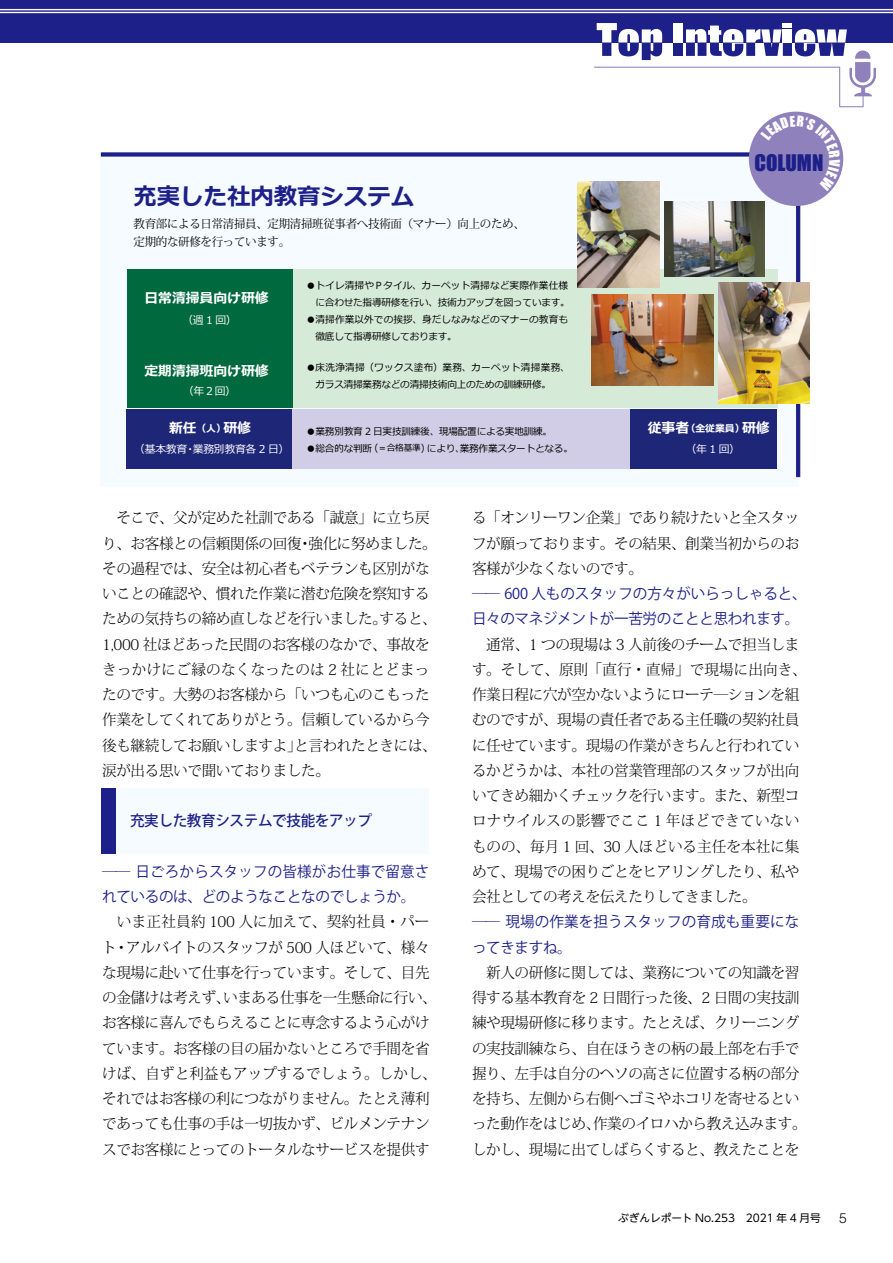
<style>
.page{position:relative;width:893px;height:1263px;background:#fff}
.page>*{position:absolute;margin:0;border:0;box-sizing:border-box;transform-origin:0 0}
.t1{font:700 23.4px "Meiryo";color:#1d2088}
.t2{font:21px "Impact";color:#1d2088}
.t3{font:300 14.85px/25.2px "Koz Min Pr 6 N";letter-spacing:-.025em;color:#000}
.t4{font:14.85px/25.2px "Koz Go Pr 6 N";letter-spacing:-.005em;color:#1d2088}
.t5{font:14.85px/25.2px "Koz Go Pr 6 N";letter-spacing:-.025em;color:#1d2088}
.t6{font:500 14.85px "Koz Go Pr 6 N";letter-spacing:-.025em;color:#1d2088}
.t7{font:700 13.8px "Meiryo";color:#fff}
.t8{font:300 13.8px "Helvetica LT Std";color:#000}
.t9{font:11.7px/18px "Koz Min Pr 6 N";letter-spacing:-.025em;color:#000}
.t10{font:10.8px "Meiryo";letter-spacing:-.025em;color:#fff}
.t11{font:10.65px "UD Shin Go NT Pro";color:#000}
.t12{font:9.9px/17.2px "Meiryo";letter-spacing:-.025em;color:#000}
.t13{font:9.9px/17.2px "Meiryo";letter-spacing:.01em;color:#000}
.t14{font:700 9.9px "Meiryo";color:#fff}
.s1{font-size:9.9px}
.s2{font-size:8.85px}
.s3{font-size:13.8px}
</style>
<div class="page">
<div style="left:0;top:0;width:893px;height:43px;background:#1d2088"></div>
<svg style="left:594px;top:23px;width:282px;height:85px"></svg>
<hr style="left:0;top:9px;width:893px;height:1px;background:#fff">
<hr style="left:0;top:12px;width:893px;height:1px;background:#fff">
<div style="left:101px;top:788px;width:327px;height:65px;background:#f5fbfe"></div>
<div style="left:101px;top:788px;width:15px;height:65px;background:#1d2088"></div>
<svg style="left:100px;top:150px;width:702px;height:328px"></svg>
<div style="left:749px;top:112px;width:94px;height:94px;background:#8f82bc;border-radius:50%"></div>
<div style="left:289px;top:269px;width:488px;height:79px;background:#d5ead7"></div>
<div style="left:289px;top:349px;width:488px;height:59px;background:#d5ead7"></div>
<div style="left:127px;top:269px;width:165px;height:79px;background:#00693e"></div>
<div style="left:127px;top:349px;width:165px;height:59px;background:#00693e"></div>
<div style="left:146px;top:409px;width:488px;height:59px;background:#d2cde6"></div>
<div style="left:126px;top:409px;width:166px;height:59px;background:#1e2678"></div>
<div style="left:630px;top:409px;width:147px;height:59px;background:#1e2678"></div>
<img style="left:577px;top:181px;width:82px;height:107px">
<img style="left:719px;top:282px;width:91px;height:121px">
<img style="left:592px;top:294px;width:122px;height:91px">
<img style="left:664px;top:201px;width:100px;height:75px">
<svg style="left:760px;top:115px;width:80px;height:76px"></svg>
<h1 class="t1" style="left:134px;top:180px;width:282px">充実した社内教育システム</h1>
<p class="t9" style="left:134px;top:215px;width:393px">教育部による日常清掃員、定期清掃班従事者へ技術面（マナー）向上のため、定期的な研修を行っています。</p>
<p class="t7" style="left:144px;top:288px;width:126px">日常清掃員向け研修</p>
<p class="t10" style="left:182px;top:312px;width:56px">（週 1 回）</p>
<p class="t7" style="left:144px;top:361px;width:126px">定期清掃班向け研修</p>
<p class="t10" style="left:183px;top:384px;width:55px">（年２回）</p>
<p class="t7" style="left:169px;top:418px;width:84px">新任<span class="s1">（人）</span>研修</p>
<p class="t10" style="left:134px;top:442px;width:157px">（基本教育・業務別教育各 2 日）</p>
<p class="t12" style="left:306px;top:277px;width:265px">●トイレ清掃やＰタイル、カーペット清掃など実際作業仕様　に合わせた指導研修を行い、技術力アップを図っています。</p>
<p class="t13" style="left:306px;top:311px;width:263px">●清掃作業以外での挨拶、身だしなみなどのマナーの教育も　徹底して指導研修しております。</p>
<p class="t12" style="left:306px;top:359px;width:265px">●床洗浄清掃（ワックス塗布）業務、カーペット清掃業務、　ガラス清掃業務などの清掃技術向上のための訓練研修。</p>
<p class="t12" style="left:306px;top:423px;width:248px">●業務別教育 2 日実技訓練後、現場配置による実地訓練。</p>
<p class="t12" style="left:306px;top:440px;width:268px">●総合的な判断（<span class="s2">＝合格基準</span>）により、業務作業スタートとなる。</p>
<h2 class="t2" style="left:754px;top:147px;width:71px">COLUMN</h2>
<p class="t14" style="left:648px;top:421px;width:123px"><span class="s3">従事者</span>（全従業員）<span class="s3">研修</span></p>
<p class="t10" style="left:686px;top:442px;width:56px">（年 1 回）</p>
<p class="t3" style="left:102px;top:506px;width:336px">　そこで、父が定めた社訓である「誠意」に立ち戻り、お客様との信頼関係の回復・強化に努めました。その過程では、安全は初心者もベテランも区別がないことの確認や、慣れた作業に潜む危険を察知するための気持ちの締め直しなどを行いました。すると、<br>1,000 社ほどあった民間のお客様のなかで、事故をきっかけにご縁のなくなったのは 2 社にとどまったのです。大勢のお客様から「いつも心のこもった作業をしてくれてありがとう。信頼しているから今後も継続してお願いしますよ」と言われたときには、涙が出る思いで聞いておりました。</p>
<p class="t6" style="left:116px;top:812px;width:258px">　充実した教育システムで技能をアップ</p>
<p class="t4" style="left:102px;top:859px;width:329px">── 日ごろからスタッフの皆様がお仕事で留意されているのは、どのようなことなのでしょうか。</p>
<p class="t3" style="left:102px;top:910px;width:336px">　いま正社員約 100 人に加えて、契約社員・パート・アルバイトのスタッフが 500 人ほどいて、様々な現場に赴いて仕事を行っています。そして、目先の金儲けは考えず、いまある仕事を一生懸命に行い、お客様に喜んでもらえることに専念するよう心がけています。お客様の目の届かないところで手間を省けば、自ずと利益もアップするでしょう。しかし、それではお客様の利につながりません。たとえ薄利であっても仕事の手は一切抜かず、ビルメンテナンスでお客様にとってのトータルなサービスを提供す</p>
<p class="t3" style="left:472px;top:506px;width:329px;text-align:justify">る「オンリーワン企業」であり続けたいと全スタッフが願っております。その結果、創業当初からのお客様が少なくないのです。</p>
<p class="t5" style="left:472px;top:581px;width:336px">── 600 人ものスタッフの方々がいらっしゃると、日々のマネジメントが一苦労のことと思われます。</p>
<p class="t3" style="left:472px;top:632px;width:336px">　通常、1 つの現場は 3 人前後のチームで担当します。そして、原則「直行・直帰」で現場に出向き、作業日程に穴が空かないようにローテ―ションを組むのですが、現場の責任者である主任職の契約社員に任せています。現場の作業がきちんと行われているかどうかは、本社の営業管理部のスタッフが出向いてきめ細かくチェックを行います。また、新型コロナウイルスの影響でここ 1 年ほどできていないものの、毎月 1 回、30 人ほどいる主任を本社に集めて、現場での困りごとをヒアリングしたり、私や会社としての考えを伝えたりしてきました。</p>
<p class="t4" style="left:472px;top:910px;width:329px">── 現場の作業を担うスタッフの育成も重要になってきますね。</p>
<p class="t3" style="left:472px;top:960px;width:336px">　新人の研修に関しては、業務についての知識を習得する基本教育を 2 日間行った後、2 日間の実技訓練や現場研修に移ります。たとえば、クリーニングの実技訓練なら、自在ほうきの柄の最上部を右手で握り、左手は自分のヘソの高さに位置する柄の部分を持ち、左側から右側へゴミやホコリを寄せるといった動作をはじめ、作業のイロハから教え込みます。しかし、現場に出てしばらくすると、教えたことを</p>
<p class="t11" style="left:618px;top:1210px;width:204px">ぶぎんレポート No.253　2021 年 4 月号</p>
<p class="t8" style="left:839px;top:1209px;width:9px">5</p>
</div>
